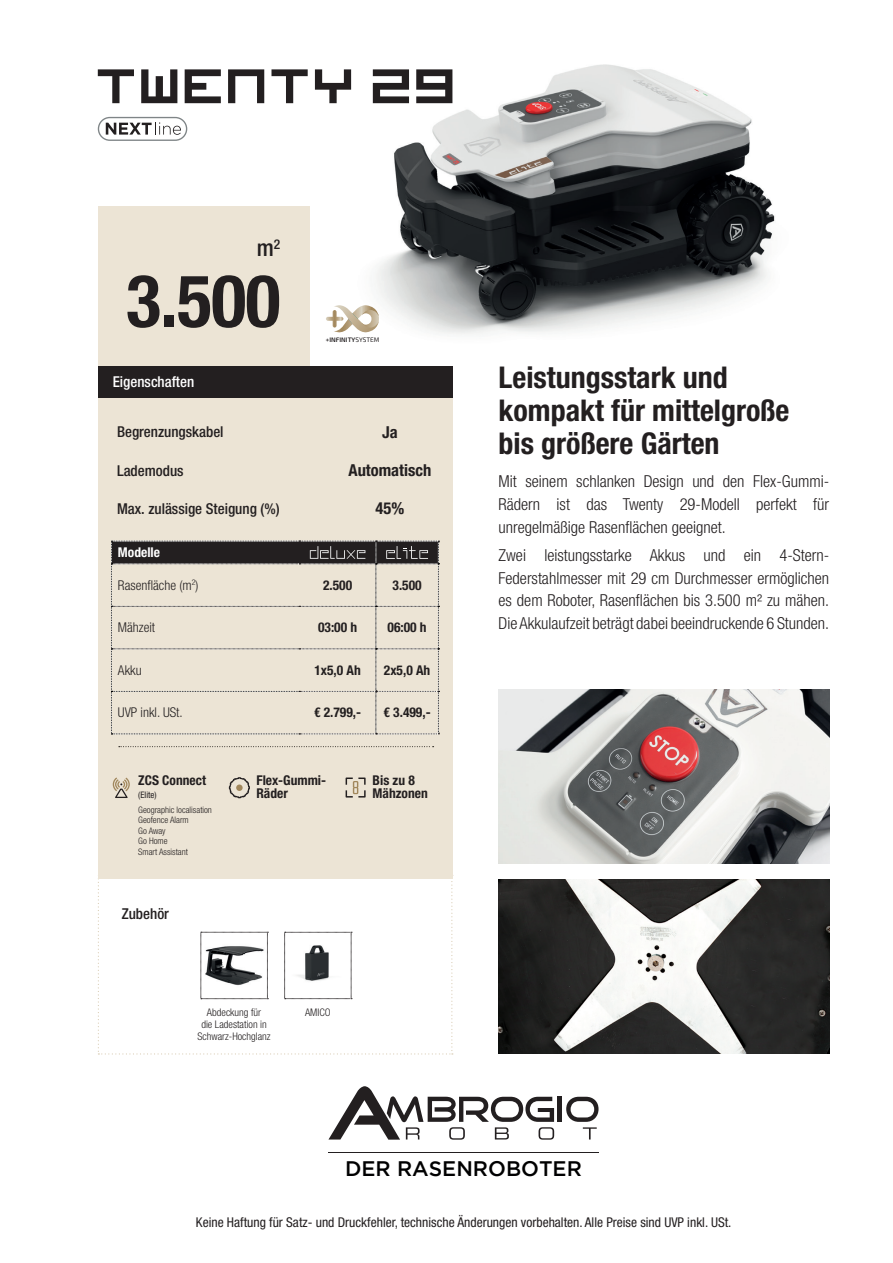
<style>
.page{position:relative;width:893px;height:1263px;background:#fff}
.page>*{position:absolute;margin:0;border:0;box-sizing:border-box;transform-origin:0 0}
.t1{font:700 condensed 72.9px "Helvetica Neue LT Pro";color:#231f20}
.t2{font:700 condensed 30px/33px "Helvetica Neue LT Pro";color:#231f20}
.t3{font:500 condensed 23.1px "Helvetica Neue LT Pro";color:#231f20}
.t4{font:500 21px "Gotham";color:#000001}
.t5{font:300 condensed 16.5px/22.5px "Helvetica Neue LT Pro";color:#231f20;text-align:justify}
.t6{font:700 condensed 16.5px "Helvetica Neue LT Pro";color:#231f20}
.t7{font:500 condensed 15px "Helvetica Neue LT Pro";color:#231f20}
.t8{font:500 condensed 15px "Helvetica Neue LT Pro";color:#fff}
.t9{font:condensed 13.5px "Helvetica Neue LT Pro";color:#231f20}
.t10{font:700 condensed 13.5px/13.5px "Helvetica Neue LT Pro";color:#231f20}
.t11{font:300 condensed 13.5px "Helvetica Neue LT Pro";color:#231f20}
.t12{font:700 condensed 13.5px "Helvetica Neue LT Pro";color:#fff}
.t13{font:300 condensed 10.5px/12px "Helvetica Neue LT Pro";color:#231f20;text-align:center}
.t14{font:300 condensed 9px/10.5px "Helvetica Neue LT Pro";color:#231f20}
.t15{font:condensed 9px "Helvetica Neue LT Pro";color:#231f20}
.t16{font:600 6.45px "Exo 2";color:#231f20}
.s1{font-weight:400}
</style>
<div class="page">
<img style="left:263px;top:64px;width:512px;height:299px">
<div style="left:98px;top:206px;width:211px;height:160px;background:#ece4d5"></div>
<svg style="left:326px;top:305px;width:53px;height:28px"></svg>
<img style="left:499px;top:690px;width:330px;height:174px">
<img style="left:499px;top:880px;width:330px;height:174px">
<div style="left:98px;top:381px;width:354px;height:498px;background:#ece4d5"></div>
<div style="left:98px;top:366px;width:354px;height:31px;background:#231f20"></div>
<svg style="left:119px;top:746px;width:315px;height:1px"></svg>
<svg style="left:113px;top:777px;width:17px;height:21px"></svg>
<svg style="left:229px;top:777px;width:21px;height:21px"></svg>
<div style="left:236px;top:784px;width:7px;height:7px;background:#a1875c;border-radius:50%"></div>
<svg style="left:346px;top:777px;width:20px;height:20px"></svg>
<svg style="left:111px;top:541px;width:328px;height:193px"></svg>
<svg style="left:98px;top:875px;width:355px;height:179px"></svg>
<svg style="left:98px;top:69px;width:36px;height:34px"></svg>
<svg style="left:141px;top:69px;width:36px;height:34px"></svg>
<svg style="left:185px;top:69px;width:36px;height:34px"></svg>
<svg style="left:228px;top:69px;width:36px;height:34px"></svg>
<svg style="left:271px;top:69px;width:37px;height:34px"></svg>
<svg style="left:315px;top:69px;width:36px;height:34px"></svg>
<svg style="left:373px;top:69px;width:36px;height:34px"></svg>
<svg style="left:416px;top:69px;width:36px;height:34px"></svg>
<div style="left:98px;top:117px;width:89px;height:24px;border:1px solid #7f8587;border-radius:11px"></div>
<svg style="left:106px;top:122px;width:75px;height:13px"></svg>
<div style="left:557px;top:1097px;width:5px;height:25px;background:#231f20"></div>
<svg style="left:328px;top:1086px;width:226px;height:54px"></svg>
<svg style="left:566px;top:1097px;width:32px;height:42px"></svg>
<hr style="left:328px;top:1152px;width:270px;height:1px;background:#231f20">
<h3 class="t3" style="left:257px;top:234px;width:25px">m<sup>2</sup></h3>
<h1 class="t1" style="left:126px;top:257px;width:156px">3.500</h1>
<p class="t8" style="left:113px;top:373px;width:83px">Eigenschaften</p>
<p class="t16" style="left:326px;top:336px;width:55px">+INFINITY<span class="s1">SYSTEM</span></p>
<p class="t7" style="left:117px;top:423px;width:108px">Begrenzungskabel</p>
<p class="t6" style="left:382px;top:422px;width:17px">Ja</p>
<p class="t7" style="left:117px;top:461px;width:68px">Lademodus</p>
<p class="t6" style="left:348px;top:460px;width:84px">Automatisch</p>
<p class="t7" style="left:117px;top:500px;width:164px">Max. zulässige Steigung (%)</p>
<p class="t6" style="left:376px;top:498px;width:30px">45%</p>
<p class="t12" style="left:118px;top:544px;width:44px">Modelle</p>
<p class="t11" style="left:118px;top:577px;width:82px">Rasenfläche (m<sup>2</sup>)</p>
<p class="t10" style="left:323px;top:578px;width:31px">2.500</p>
<p class="t10" style="left:393px;top:578px;width:31px">3.500</p>
<p class="t11" style="left:118px;top:620px;width:39px">Mähzeit</p>
<p class="t10" style="left:318px;top:621px;width:41px">03:00 h</p>
<p class="t10" style="left:388px;top:621px;width:41px">06:00 h</p>
<p class="t11" style="left:118px;top:662px;width:25px">Akku</p>
<p class="t10" style="left:314px;top:663px;width:48px">1x5,0 Ah</p>
<p class="t10" style="left:384px;top:663px;width:48px">2x5,0 Ah</p>
<p class="t11" style="left:118px;top:705px;width:66px">UVP inkl. USt.</p>
<p class="t10" style="left:314px;top:706px;width:49px">€ 2.799,-</p>
<p class="t10" style="left:384px;top:706px;width:49px">€ 3.499,-</p>
<p class="t10" style="left:138px;top:773px;width:69px">ZCS Connect</p>
<p class="t15" style="left:138px;top:790px;width:20px">(Elite)</p>
<p class="t14" style="left:138px;top:804px;width:75px">Geographic localisation<br>Geofence Alarm<br>Go Away<br>Go Home<br>Smart Assistant</p>
<p class="t7" style="left:122px;top:904px;width:49px">Zubehör</p>
<p class="t10" style="left:256px;top:773px;width:71px">Flex-Gummi-<br>Räder</p>
<p class="t10" style="left:373px;top:773px;width:57px">Bis zu 8<br>Mähzonen</p>
<p class="t13" style="left:207px;top:1006px;width:56px">Abdeckung für</p>
<p class="t13" style="left:305px;top:1006px;width:27px">AMICO</p>
<p class="t13" style="left:198px;top:1018px;width:75px">die Ladestation in<br>Schwarz-Hochglanz</p>
<h2 class="t2" style="left:499px;top:361px;width:292px">Leistungsstark und kompakt für mittelgroße bis größere Gärten</h2>
<p class="t5" style="left:499px;top:470px;width:332px">Mit seinem schlanken Design und den Flex-Gummi-Rädern ist das Twenty 29-Modell perfekt für unregelmäßige Rasenflächen geeignet.</p>
<p class="t5" style="left:499px;top:544px;width:332px">Zwei leistungsstarke Akkus und ein 4-Stern-Federstahlmesser mit 29 cm Durchmesser ermöglichen es dem Roboter, Rasenflächen bis 3.500 m² zu mähen.<br>Die Akkulaufzeit beträgt dabei beeindruckende 6 Stunden.</p>
<p class="t4" style="left:345px;top:1156px;width:238px">DER RASENROBOTER</p>
<p class="t9" style="left:196px;top:1214px;width:537px">Keine Haftung für Satz- und Druckfehler, technische Änderungen vorbehalten. Alle Preise sind UVP inkl. USt.</p>
</div>
